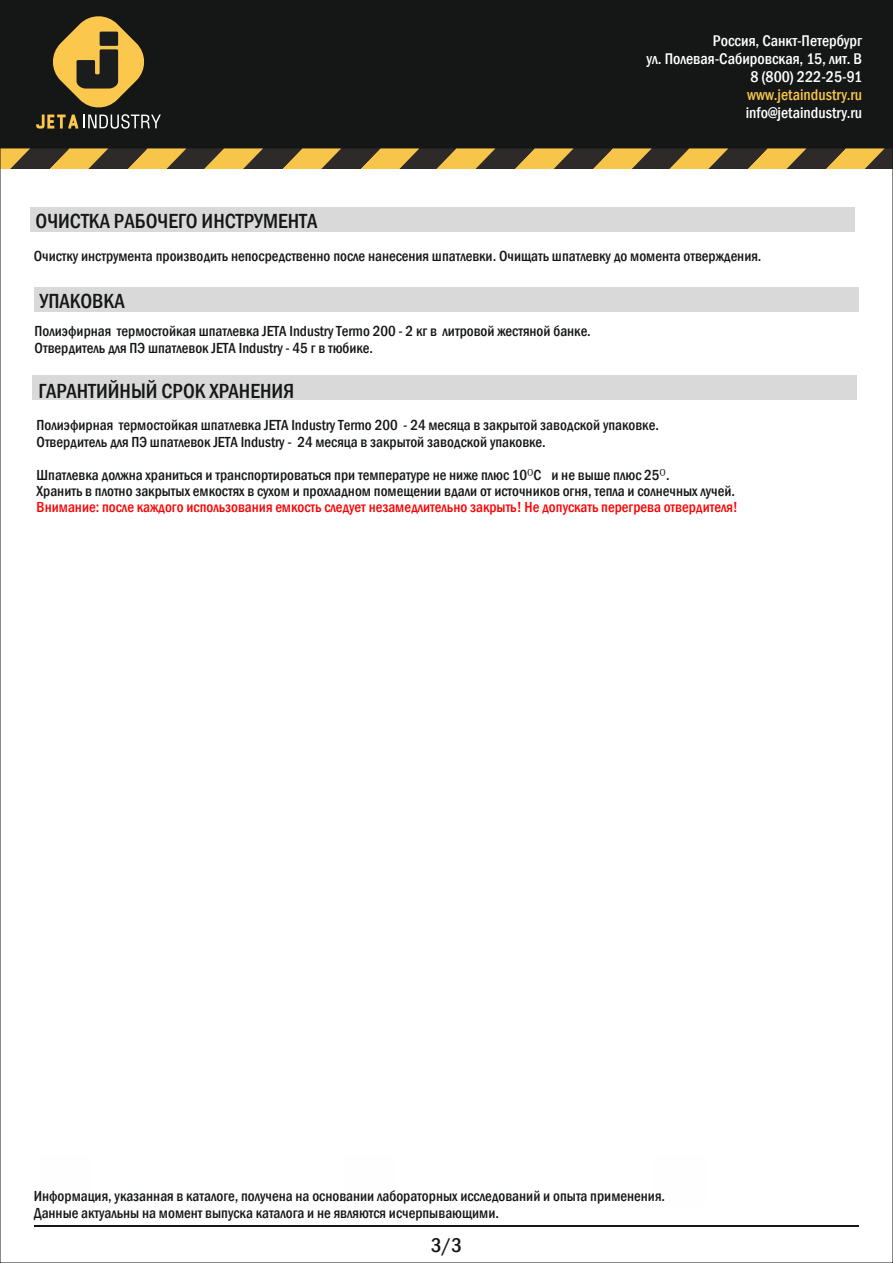
<style>
.page{position:relative;width:893px;height:1263px;background:#fff}
.page>*{position:absolute;margin:0;border:0;box-sizing:border-box;transform-origin:0 0}
.t1{font:21px "Franklin Gothic Medium Cond";color:#151616}
.t2{font:20.4px "Franklin Gothic Medium Cond";color:#151616}
.t3{font:15.9px/18px "Franklin Gothic Medium Cond";color:#fff;text-align:right}
.t4{font:15.9px "Franklin Gothic Medium Cond";color:#f9c54a}
.t5{font:15px/17px "Franklin Gothic Medium Cond";color:#151616}
.t6{font:15px "Franklin Gothic Medium Cond";color:#f00}
.t7{font:500 condensed 15px "Franklin Gothic";color:#151616}
.s1{font-family:"Franklin Gothic";font-weight:500;font-stretch:condensed}
.s2{font-family:"Franklin Gothic Medium Cond";font-weight:400;font-stretch:normal}
.s3{font-family:"Koz Min Pr 6 N";font-weight:400;font-stretch:normal}
</style>
<div class="page">
<div style="left:0;top:0;width:893px;height:168px;background:#151616"></div>
<svg style="left:2px;top:148px;width:889px;height:20px"></svg>
<svg style="left:36px;top:16px;width:125px;height:113px"></svg>
<hr style="left:34px;top:1225px;width:825px;height:2px;background:#151616">
<div style="left:34px;top:287px;width:825px;height:25px;background:#d9d9da"></div>
<div style="left:33px;top:376px;width:824px;height:24px;background:#d9d9da"></div>
<div style="left:30px;top:208px;width:825px;height:24px;background:#d9d9da"></div>
<p class="t3" style="left:646px;top:32px;width:217px">Россия, Санкт-Петербург<br>ул. Полевая-Сабировская, 15, лит. В<br>8 (800) 222-25-91</p>
<p class="t4" style="left:747px;top:85px;width:117px">www.jetaindustry.ru</p>
<p class="t3" style="left:746px;top:104px;width:118px">info@jetaindustry.ru</p>
<h1 class="t1" style="left:36px;top:207px;width:283px">ОЧИСТКА РАБОЧЕГО ИНСТРУМЕНТА</h1>
<p class="t5" style="left:34px;top:248px;width:729px">Очистку инструмента производить непосредственно после нанесения шпатлевки. Очищать шпатлевку до момента отверждения.</p>
<h1 class="t1" style="left:40px;top:287px;width:87px">УПАКОВКА</h1>
<p class="t5" style="left:35px;top:322px;width:558px">Полиэфирная термостойкая шпатлевка JETA Industry Termo 2<span class="s1">0</span>0 <span class="s1">-</span> 2 кг в <span class="s1">литровой жестяной банке.<br></span>Отвердитель для ПЭ шпатлевок JETA Industry <span class="s1">-</span> 45 г в тюбике.</p>
<h1 class="t1" style="left:38px;top:377px;width:257px">ГАРАНТИЙНЫЙ СРОК ХРАНЕНИЯ</h1>
<p class="t5" style="left:37px;top:417px;width:624px;line-height:16.4px">Полиэфирная термостойкая шпатлевка JETA Industry Termo 200 - <span class="s1">24</span> месяца в закрытой заводской упаковке.<br>Отвердитель для ПЭ шпатлевок JETA Industry - <span class="s1">24</span> месяц<span class="s1">а</span> в закрытой заводской упаковке.</p>
<p class="t7" style="left:37px;top:465px;width:634px">Шпатлевка должна храниться и транспортироваться при температуре не ниже плюс <span class="s2">10</span><span class="s3">⁰</span>С и не выше плюс 25<span class="s3">⁰</span>.</p>
<p class="t5" style="left:37px;top:482px;width:700px">Хранить в плотно закрытых емкостях в сухом и прохладном помещении вдали от источников огня, тепла и солнечных лучей.</p>
<p class="t6" style="left:37px;top:497px;width:703px">Внимание: после каждого использования емкость следует незамедлительно закрыть! Не допускать перегрева отвердителя!</p>
<p class="t5" style="left:34px;top:1187px;width:633px">Информация, указанная в каталоге, получена на основании лабораторных исследований и опыта применения.<br>Данные актуальны на момент выпуска каталога и не являются исчерпывающими.</p>
<h2 class="t2" style="left:431px;top:1232px;width:32px">3/3</h2>
</div>
